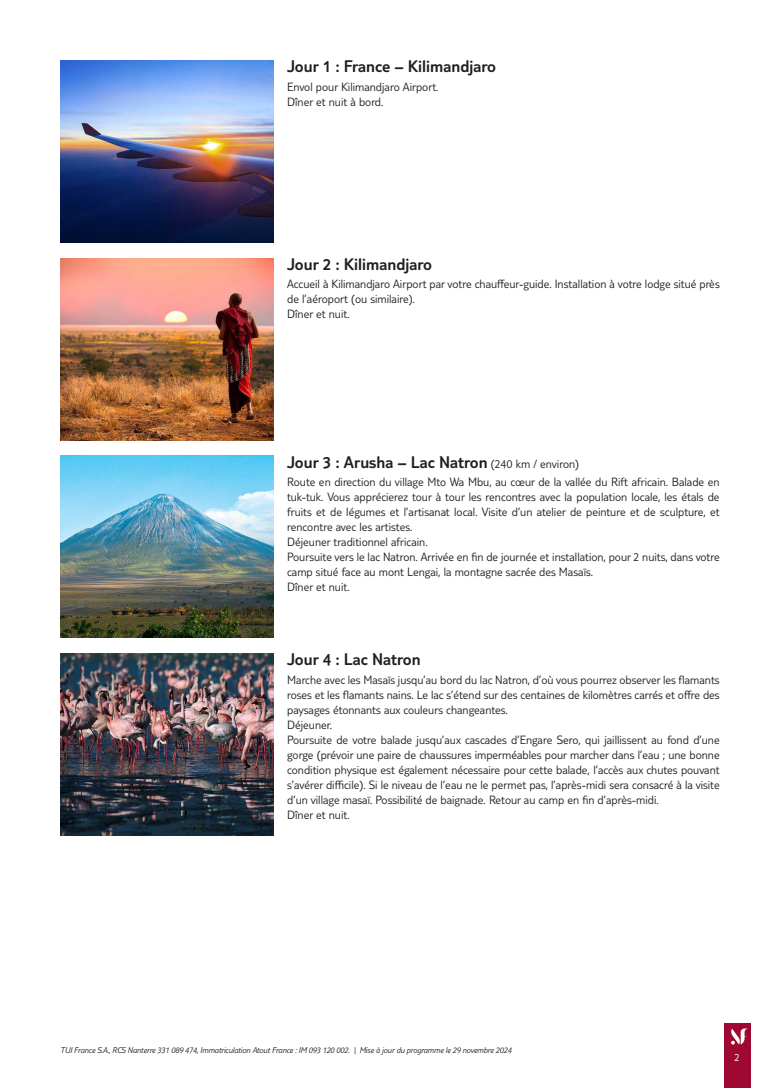
<style>
.page{position:relative;width:780px;height:1088px;background:#fff}
.page>*{position:absolute;margin:0;border:0;box-sizing:border-box;transform-origin:0 0}
.t1{font:300 17.5px "TUI Type";color:#231f20}
.t2{font:300 12.5px/15px "TUI Type";color:#231f20}
.t3{font:300 11.25px "TUI Type";color:#fff}
.t4{font:italic 300 8.75px "TUI Type";letter-spacing:-.02em;color:#231f20}
.s1{font-size:12.5px}
</style>
<div class="page">
<div style="left:724px;top:1023px;width:26px;height:65px;background:#9e0832"></div>
<svg style="left:731px;top:1028px;width:17px;height:16px"></svg>
<img style="left:60px;top:60px;width:213px;height:182px">
<img style="left:60px;top:258px;width:213px;height:182px">
<img style="left:60px;top:456px;width:213px;height:182px">
<img style="left:60px;top:654px;width:213px;height:182px">
<h1 class="t1" style="left:287px;top:56px;width:210px">Jour 1 : France – Kilimandjaro</h1>
<p class="t2" style="left:287px;top:79px;width:153px">Envol pour Kilimandjaro Airport.<br>Dîner et nuit à bord.</p>
<h1 class="t1" style="left:287px;top:254px;width:146px">Jour 2 : Kilimandjaro</h1>
<p class="t2" style="left:287px;top:276px;width:434px">Accueil à Kilimandjaro Airport par votre chauffeur-guide. Installation à votre lodge situé près de l’aéroport (ou similaire).<br>Dîner et nuit.</p>
<h1 class="t1" style="left:287px;top:452px;width:293px">Jour 3 : Arusha – Lac Natron <span class="s1">(240 km / environ)</span></h1>
<p class="t2" style="left:287px;top:474px;width:434px">Route en direction du village Mto Wa Mbu, au cœur de la vallée du Rift africain. Balade en tuk-tuk. Vous apprécierez tour à tour les rencontres avec la population locale, les étals de fruits et de légumes et l’artisanat local. Visite d’un atelier de peinture et de sculpture, et rencontre avec les artistes.<br>Déjeuner traditionnel africain.<br>Poursuite vers le lac Natron. Arrivée en fin de journée et installation, pour 2 nuits, dans votre camp situé face au mont Lengai, la montagne sacrée des Masaïs.<br>Dîner et nuit.</p>
<h1 class="t1" style="left:287px;top:649px;width:135px">Jour 4 : Lac Natron</h1>
<p class="t2" style="left:287px;top:672px;width:434px">Marche avec les Masaïs jusqu’au bord du lac Natron, d’où vous pourrez observer les flamants roses et les flamants nains. Le lac s’étend sur des centaines de kilomètres carrés et offre des paysages étonnants aux couleurs changeantes.<br>Déjeuner.<br>Poursuite de votre balade jusqu’aux cascades d’Engare Sero, qui jaillissent au fond d’une gorge (prévoir une paire de chaussures imperméables pour marcher dans l’eau ; une bonne condition physique est également nécessaire pour cette balade, l’accès aux chutes pouvant s’avérer difficile). Si le niveau de l’eau ne le permet pas, l’après-midi sera consacré à la visite d’un village masaï. Possibilité de baignade. Retour au camp en fin d’après-midi.<br>Dîner et nuit.</p>
<p class="t4" style="left:60px;top:1045px;width:452px">TUI France S.A., RCS Nanterre 331 089 474, Immatriculation Atout France : IM 093 120 002. | Mise à jour du programme le 29 novembre 2024</p>
<p class="t3" style="left:734px;top:1050px;width:7px">2</p>
</div>
